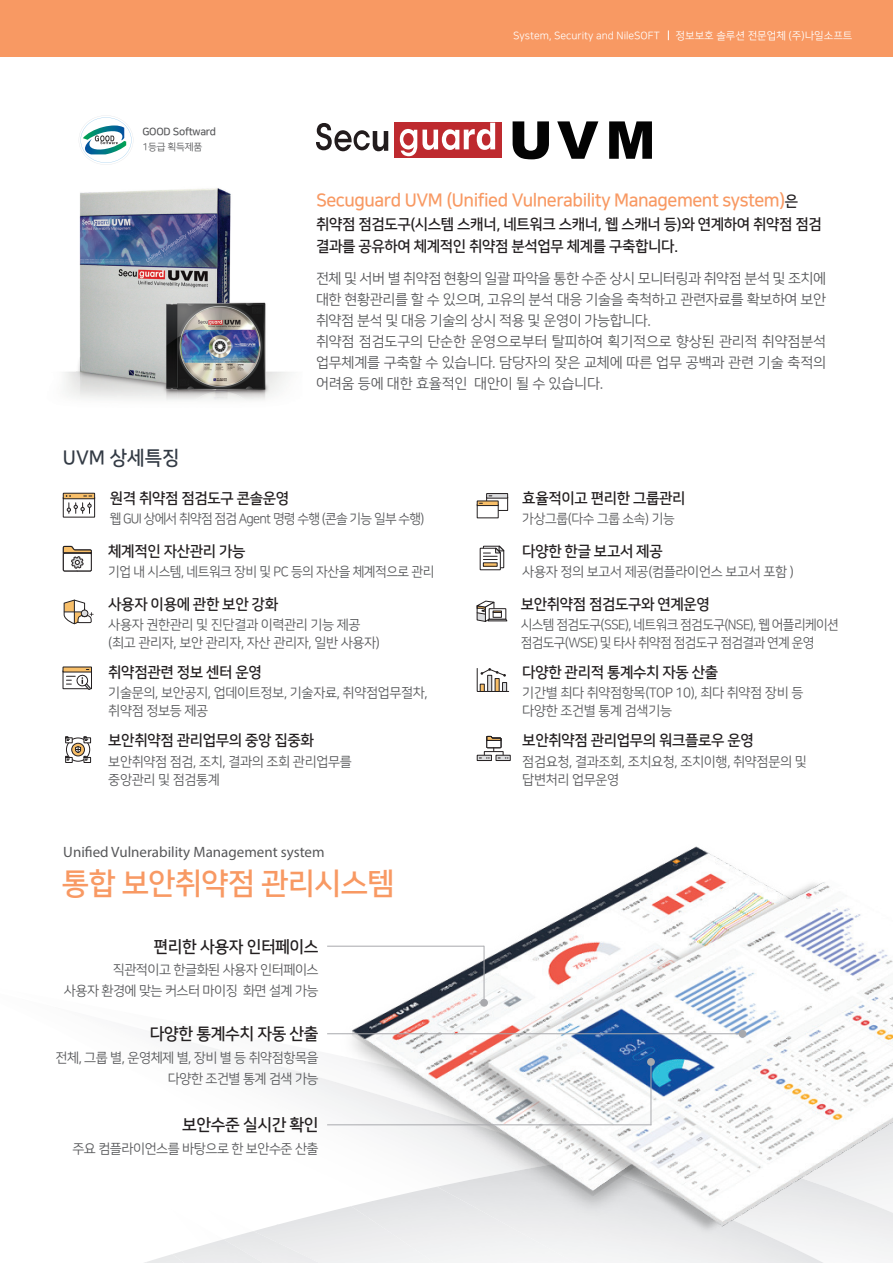
<style>
.page{position:relative;width:893px;height:1263px;background:#fff}
.page>*{position:absolute;margin:0;border:0;box-sizing:border-box;transform-origin:0 0}
.t1{font:30px "Nanum Square OTFB";letter-spacing:-.025em;color:#f89963}
.t2{font:19.5px "Nanum Square OTFB";color:#333b45}
.t3{font:18px "Nanum Square OTFB";letter-spacing:-.025em;color:#f89963}
.t4{font:16.5px "Nanum Square OTFB";letter-spacing:-.025em;color:#231f20}
.t5{font:15px/22.5px "Nanum Square OTFB";letter-spacing:-.025em;color:#231f20}
.t6{font:15px "Myriad Pro";color:#57585a}
.t7{font:14.25px/21px "Nanum Square OTFR";letter-spacing:-.025em;color:#57585a}
.t8{font:13.5px/18px "Nanum Square OTFR";letter-spacing:-.025em;color:#57585a}
.t9{font:13.5px/18px "Nanum Square OTFR";letter-spacing:-.05em;color:#57585a;scale:.95 1}
.t10{font:13.5px "Nanum Square OTFR";letter-spacing:-.025em;color:#57585a;scale:.95 1}
.t11{font:13.5px "Nanum Square OTFR";letter-spacing:-.055em;color:#57585a;scale:.95 1}
.t12{font:10.5px "Nanum Square OTFR";color:#fff}
.t13{font:10.5px "Nanum Square OTFB";letter-spacing:-.025em;color:#57585a}
.t14{font:9.75px "Nanum Square OTFR";letter-spacing:-.025em;color:#57585a}
.s1{font-size:15px;color:#231f20}
</style>
<div class="page">
<img style="left:64px;top:188px;width:226px;height:213px">
<div style="left:226px;top:1231px;width:94px;height:32px;background:#eaebec"></div>
<img style="left:172px;top:1239px;width:91px;height:24px">
<svg style="left:479px;top:545px;width:26px;height:25px"></svg>
<hr style="left:483px;top:563px;width:14px;height:3px;background:#f8bf69">
<div style="left:483px;top:562px;width:15px;height:5px;border:1px solid #231f20"></div>
<svg style="left:65px;top:736px;width:26px;height:27px"></svg>
<svg style="left:63px;top:546px;width:29px;height:25px"></svg>
<svg style="left:63px;top:599px;width:31px;height:26px"></svg>
<svg style="left:62px;top:666px;width:30px;height:24px"></svg>
<div style="left:477px;top:755px;width:15px;height:6px;border:1px solid #231f20"></div>
<svg style="left:496px;top:755px;width:14px;height:5px"></svg>
<div style="left:496px;top:755px;width:15px;height:6px;border:1px solid #231f20"></div>
<svg style="left:479px;top:736px;width:29px;height:22px"></svg>
<svg style="left:476px;top:493px;width:32px;height:26px"></svg>
<svg style="left:476px;top:668px;width:33px;height:24px"></svg>
<svg style="left:476px;top:600px;width:32px;height:22px"></svg>
<svg style="left:62px;top:492px;width:33px;height:26px"></svg>
<svg style="left:316px;top:123px;width:72px;height:28px"></svg>
<div style="left:394px;top:123px;width:107px;height:35px;background:#be2a2f"></div>
<svg style="left:400px;top:123px;width:95px;height:33px"></svg>
<svg style="left:513px;top:121px;width:36px;height:38px"></svg>
<svg style="left:557px;top:121px;width:41px;height:38px"></svg>
<svg style="left:609px;top:121px;width:43px;height:38px"></svg>
<img style="left:310px;top:846px;width:583px;height:401px">
<svg style="left:80px;top:116px;width:52px;height:48px"></svg>
<div style="left:480px;top:999px;width:8px;height:8px;background:#a8a9ad;border-radius:50%"></div>
<hr style="left:327px;top:946px;width:157px;height:1px;background:#a8a9ad">
<hr style="left:327px;top:1033px;width:415px;height:1px;background:#a8a9ad">
<hr style="left:327px;top:1124px;width:324px;height:1px;background:#a8a9ad">
<hr style="left:484px;top:946px;width:1px;height:57px;background:#a8a9ad">
<div style="left:0;top:0;width:893px;height:56px;background:#f89963"></div>
<hr style="left:651px;top:1061px;width:1px;height:64px;background:#a8a9ad">
<div style="left:739px;top:1030px;width:7px;height:8px;background:#a8a9ad;border-radius:50%"></div>
<div style="left:647px;top:1058px;width:8px;height:8px;background:#a8a9ad;border-radius:50%"></div>
<p class="t12" style="left:513px;top:30px;width:148px">System, Security and NileSOFT</p>
<p class="t12" style="left:675px;top:30px;width:178px">정보보호 솔루션 전문업체 (주)나일소프트</p>
<p class="t13" style="left:142px;top:127px;width:75px">GOOD Softward</p>
<p class="t14" style="left:142px;top:141px;width:61px">1등급 획득제품</p>
<h2 class="t2" style="left:63px;top:447px;width:118px">UVM 상세특징</h2>
<p class="t5" style="left:110px;top:487px;width:181px">원격 취약점 점검도구 콘솔운영</p>
<h3 class="t3" style="left:316px;top:191px;width:484px">Secuguard UVM (Unified Vulnerability Management system)<span class="s1">은</span></h3>
<p class="t5" style="left:316px;top:213px;width:507px">취약점 점검도구(시스템 스캐너, 네트워크 스캐너, 웹 스캐너 등)와 연계하여 취약점 점검 결과를 공유하여 체계적인 취약점 분석업무 체계를 구축합니다.</p>
<p class="t7" style="left:316px;top:269px;width:512px">전체 및 서버 별 취약점 현황의 일괄 파악을 통한 수준 상시 모니터링과 취약점 분석 및 조치에 대한 현황관리를 할 수 있으며, 고유의 분석 대응 기술을 축척하고 관련자료를 확보하여 보안 취약점 분석 및 대응 기술의 상시 적용 및 운영이 가능합니다.<br>취약점 점검도구의 단순한 운영으로부터 탈피하여 획기적으로 향상된 관리적 취약점분석 업무체계를 구축할 수 있습니다. 담당자의 잦은 교체에 따른 업무 공백과 관련 기술 축적의 어려움 등에 대한 효율적인 대안이 될 수 있습니다.</p>
<p class="t5" style="left:522px;top:487px;width:165px">효율적이고 편리한 그룹관리</p>
<p class="t11" style="left:110px;top:512px;width:333px">웹 GUI 상에서 취약점 점검 Agent 명령 수행 (콘솔 기능 일부 수행)</p>
<p class="t5" style="left:108px;top:540px;width:139px">체계적인 자산관리 가능</p>
<p class="t10" style="left:108px;top:565px;width:345px">기업 내 시스템, 네트워크 장비 및 PC 등의 자산을 체계적으로 관리</p>
<p class="t5" style="left:108px;top:593px;width:171px">사용자 이용에 관한 보안 강화</p>
<p class="t8" style="left:108px;top:616px;width:273px">사용자 권한관리 및 진단결과 이력관리 기능 제공 (최고 관리자, 보안 관리자, 자산 관리자, 일반 사용자)</p>
<p class="t5" style="left:108px;top:661px;width:155px">취약점관련 정보 센터 운영</p>
<p class="t8" style="left:108px;top:684px;width:321px">기술문의, 보안공지, 업데이트정보, 기술자료, 취약점업무절차, 취약점 정보등 제공</p>
<p class="t5" style="left:108px;top:729px;width:207px">보안취약점 관리업무의 중앙 집중화</p>
<p class="t8" style="left:108px;top:753px;width:245px">보안취약점 점검, 조치, 결과의 조회 관리업무를 중앙관리 및 점검통계</p>
<p class="t6" style="left:63px;top:843px;width:263px">Unified Vulnerability Management system</p>
<h1 class="t1" style="left:62px;top:867px;width:334px">통합 보안취약점 관리시스템</h1>
<p class="t4" style="left:154px;top:938px;width:167px">편리한 사용자 인터페이스</p>
<p class="t8" style="left:64px;top:960px;width:256px;line-height:21px;text-align:right">직관적이고 한글화된 사용자 인터페이스<br>사용자 환경에 맞는 커스터 마이징 화면 설계 가능</p>
<p class="t4" style="left:150px;top:1025px;width:170px">다양한 통계수치 자동 산출</p>
<p class="t8" style="left:56px;top:1048px;width:265px;line-height:21px;text-align:right">전체, 그룹 별, 운영체제 별, 장비 별 등 취약점항목을 다양한 조건별 통계 검색 가능</p>
<p class="t4" style="left:182px;top:1116px;width:138px">보안수준 실시간 확인</p>
<p class="t8" style="left:72px;top:1140px;width:248px">주요 컴플라이언스를 바탕으로 한 보안수준 산출</p>
<p class="t10" style="left:522px;top:512px;width:162px">가상그룹(다수 그룹 소속) 기능</p>
<p class="t5" style="left:522px;top:540px;width:142px">다양한 한글 보고서 제공</p>
<p class="t8" style="left:522px;top:563px;width:273px">사용자 정의 보고서 제공(컴플라이언스 보고서 포함 )</p>
<p class="t5" style="left:521px;top:593px;width:191px">보안취약점 점검도구와 연계운영</p>
<p class="t9" style="left:521px;top:616px;width:336px">시스템 점검도구(SSE), 네트워크 점검도구(NSE), 웹 어플리케이션 점검도구(WSE) 및 타사 취약점 점검도구 점검결과 연계 운영</p>
<p class="t5" style="left:522px;top:661px;width:197px">다양한 관리적 통계수치 자동 산출</p>
<p class="t8" style="left:522px;top:684px;width:283px">기간별 최다 취약점항목(TOP 10), 최다 취약점 장비 등 다양한 조건별 통계 검색기능</p>
<p class="t5" style="left:522px;top:729px;width:233px">보안취약점 관리업무의 워크플로우 운영</p>
<p class="t8" style="left:522px;top:753px;width:286px">점검요청, 결과조회, 조치요청, 조치이행, 취약점문의 및 답변처리 업무운영</p>
</div>
